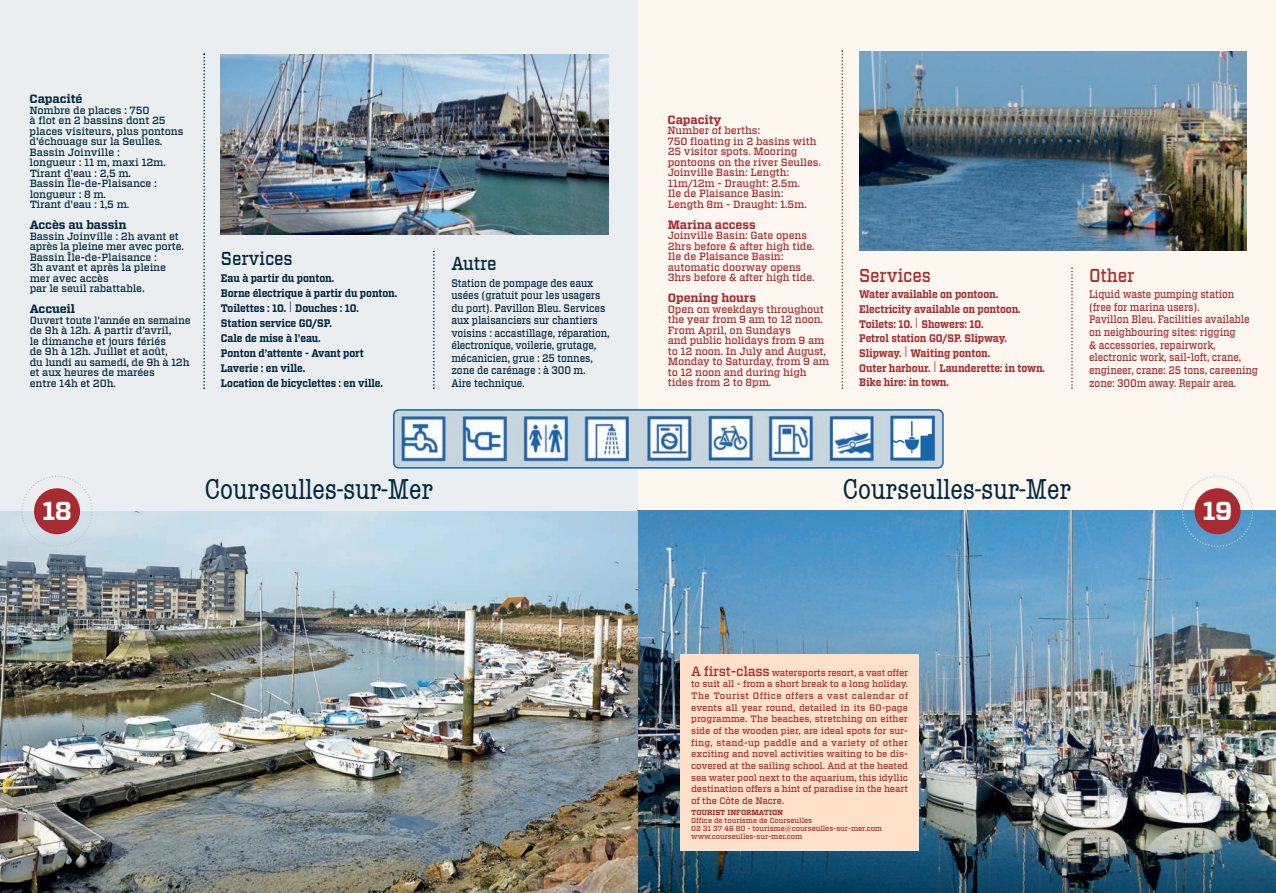
<style>
.page{position:relative;width:1276px;height:893px;background:#fff}
.page>*{position:absolute;margin:0;border:0;box-sizing:border-box;transform-origin:0 0}
.t1{font:condensed 30px "American Typewriter";color:#002940}
.t2{font:700 25.95px "Vitesse";color:#fff}
.t3{font:500 18.75px "Vitesse";letter-spacing:-.01em;color:#a72b30;scale:.9 1}
.t4{font:500 18.75px "Vitesse";letter-spacing:-.01em;color:#002940;scale:.9 1}
.t5{font:700 12px "Vitesse";letter-spacing:-.01em;color:#a72b30}
.t6{font:700 12px "Vitesse";letter-spacing:-.01em;color:#002940}
.t7{font:500 10.95px/12.6px "Vitesse";letter-spacing:-.01em;color:#002940;scale:.9 1}
.t8{font:500 10.95px/12.6px "Vitesse";letter-spacing:-.01em;color:#a72b30;scale:.9 1}
.t9{font:700 10.95px/15px "Vitesse";letter-spacing:-.01em;color:#002940;scale:.9 1}
.t10{font:700 10.95px/14.7px "Vitesse";letter-spacing:-.01em;color:#a72b30;scale:.9 1}
.t11{font:500 10.5px/10.5px "Vitesse";letter-spacing:-.01em;color:#002940}
.t12{font:500 10.5px/10.5px "Vitesse";letter-spacing:-.01em;color:#a72b30}
.t13{font:500 9.3px/11.7px "Vitesse";letter-spacing:-.01em;color:#a72b30;text-align:justify}
.t14{font:500 7.35px/7.9px "Vitesse";letter-spacing:-.01em;color:#a72b30}
.t15{font:700 7.35px "Vitesse";letter-spacing:-.01em;color:#a72b30}
.s1{font-family:"DIN";font-weight:300;font-size:15px}
.s2{font-size:13.5px}
</style>
<div class="page">
<div style="left:638px;top:0;width:638px;height:849px;background:#fef7f0"></div>
<div style="left:0;top:0;width:638px;height:552px;background:#ebeef1"></div>
<img style="left:637px;top:510px;width:639px;height:383px">
<img style="left:0;top:511px;width:638px;height:382px">
<svg style="left:1181px;top:475px;width:73px;height:73px"></svg>
<div style="left:1194px;top:488px;width:46px;height:46px;background:#a72b30;border-radius:50%"></div>
<svg style="left:841px;top:50px;width:2px;height:339px"></svg>
<svg style="left:1071px;top:267px;width:1px;height:122px"></svg>
<svg style="left:21px;top:475px;width:73px;height:73px"></svg>
<div style="left:34px;top:488px;width:46px;height:46px;background:#a72b30;border-radius:50%"></div>
<svg style="left:393px;top:409px;width:550px;height:60px;background:#9ab8d0"></svg>
<img style="left:398px;top:414px;width:235px;height:51px">
<img style="left:765px;top:414px;width:116px;height:51px">
<img style="left:643px;top:414px;width:112px;height:51px">
<img style="left:859px;top:51px;width:387px;height:200px">
<svg style="left:203px;top:53px;width:2px;height:336px"></svg>
<svg style="left:433px;top:251px;width:2px;height:138px"></svg>
<div style="left:680px;top:654px;width:238px;height:196px;background:#fee1c8"></div>
<img style="left:221px;top:54px;width:387px;height:180px">
<img style="left:886px;top:415px;width:54px;height:48px">
<p class="t6" style="left:30px;top:95px;width:54px">Capacité</p>
<p class="t11" style="left:30px;top:106px;width:155px">Nombre de places : 750<br>à flot en 2 bassins dont 25 places visiteurs, plus pontons d'échouage sur la Seulles.<br>Bassin Joinville :<br>longueur : 11 m, maxi 12m.<br>Tirant d'eau : 2,5 m.<br>Bassin Île-de-Plaisance : longueur : 8 m.<br>Tirant d'eau : 1,5 m.</p>
<p class="t6" style="left:30px;top:221px;width:98px">Accès au bassin</p>
<p class="t11" style="left:30px;top:232px;width:156px">Bassin Joinville : 2h avant et après la pleine mer avec porte.<br>Bassin Île-de-Plaisance :<br>3h avant et après la pleine mer avec accès<br>par le seuil rabattable.</p>
<p class="t6" style="left:30px;top:305px;width:47px">Accueil</p>
<p class="t11" style="left:30px;top:316px;width:162px">Ouvert toute l’année en semaine de 9h à 12h. A partir d’avril,<br>le dimanche et jours fériés<br>de 9h à 12h. Juillet et août,<br>du lundi au samedi, de 9h à 12h et aux heures de marées<br>entre 14h et 20h.</p>
<h3 class="t4" style="left:221px;top:252px;width:81px">Services</h3>
<p class="t9" style="left:221px;top:271px;width:197px">Eau à partir du ponton.<br>Borne électrique à partir du ponton.<br>Toilettes : 10. <span class="s1">I</span> Douches : 10.<br>Station service GO/SP.<br>Cale de mise à l'eau.<br>Ponton d’attente - Avant port<br>Laverie : en ville.<br>Location de bicyclettes : en ville.</p>
<h3 class="t4" style="left:451px;top:257px;width:52px">Autre</h3>
<p class="t7" style="left:451px;top:277px;width:177px">Station de pompage des eaux usées (gratuit pour les usagers du port). Pavillon Bleu. Services aux plaisanciers sur chantiers voisins : accastillage, réparation, électronique, voilerie, grutage, mécanicien, grue : 25 tonnes, zone de carénage : à 300 m.<br>Aire technique.</p>
<h2 class="t2" style="left:42px;top:502px;width:31px">18</h2>
<h1 class="t1" style="left:205px;top:472px;width:230px">Courseulles-sur-Mer</h1>
<p class="t5" style="left:667px;top:116px;width:55px">Capacity</p>
<p class="t12" style="left:667px;top:126px;width:155px">Number of berths:<br>750 floating in 2 basins with<br>25 visitor spots. Mooring pontoons on the river Seulles.<br>Joinville Basin: Length:<br>11m/12m - Draught: 2.5m.<br>Ile de Plaisance Basin:<br>Length 8m - Draught: 1.5m.</p>
<p class="t5" style="left:668px;top:221px;width:89px">Marina access</p>
<p class="t12" style="left:668px;top:231px;width:149px">Joinville Basin: Gate opens<br>2hrs before &amp; after high tide.<br>Ile de Plaisance Basin: automatic doorway opens<br>3hrs before &amp; after high tide.</p>
<p class="t5" style="left:668px;top:294px;width:90px">Opening hours</p>
<p class="t12" style="left:668px;top:305px;width:163px">Open on weekdays throughout the year from 9 am to 12 noon.<br>From April, on Sundays<br>and public holidays from 9 am to 12 noon. In July and August,<br>Monday to Saturday, from 9 am to 12 noon and during high tides from 2 to 8pm.</p>
<h3 class="t3" style="left:859px;top:269px;width:81px">Services</h3>
<p class="t10" style="left:859px;top:288px;width:208px">Water available on pontoon.<br>Electricity available on pontoon.<br>Toilets: 10. <span class="s1">I</span> Showers: 10.<br>Petrol station GO/SP. Slipway.<br>Slipway. <span class="s1">I</span> Waiting ponton.<br>Outer harbour. <span class="s1">I</span> Launderette: in town.<br>Bike hire: in town.</p>
<h3 class="t3" style="left:1089px;top:269px;width:52px">Other</h3>
<p class="t8" style="left:1089px;top:289px;width:189px">Liquid waste pumping station (free for marina users).<br>Pavillon Bleu. Facilities available on neighbouring sites: rigging<br>&amp; accessories, repairwork, electronic work, sail-loft, crane, engineer, crane: 25 tons, careening zone: 300m away. Repair area.</p>
<h1 class="t1" style="left:843px;top:472px;width:230px">Courseulles-sur-Mer</h1>
<h2 class="t2" style="left:1202px;top:502px;width:31px">19</h2>
<p class="t13" style="left:691px;top:667px;width:218px"><span class="s2">A first-class</span> watersports resort, a vast offer to suit all - from a short break to a long holiday.<br>The Tourist Office offers a vast calendar of events all year round, detailed in its 60-page programme. The beaches, stretching on either side of the wooden pier, are ideal spots for sur&shy;fing, stand-up paddle and a variety of other exciting and novel activities waiting to be dis&shy;covered at the sailing school. And at the heated sea water pool next to the aquarium, this idyllic destination offers a hint of paradise in the heart of the Côte de Nacre.</p>
<p class="t15" style="left:691px;top:810px;width:94px">TOURIST INFORMATION</p>
<p class="t14" style="left:691px;top:817px;width:192px">Office de tourisme de Courseulles<br>02 31 37 46 80 - tourisme@courseulles-sur-mer.com www.courseulles-sur-mer.com</p>
</div>
